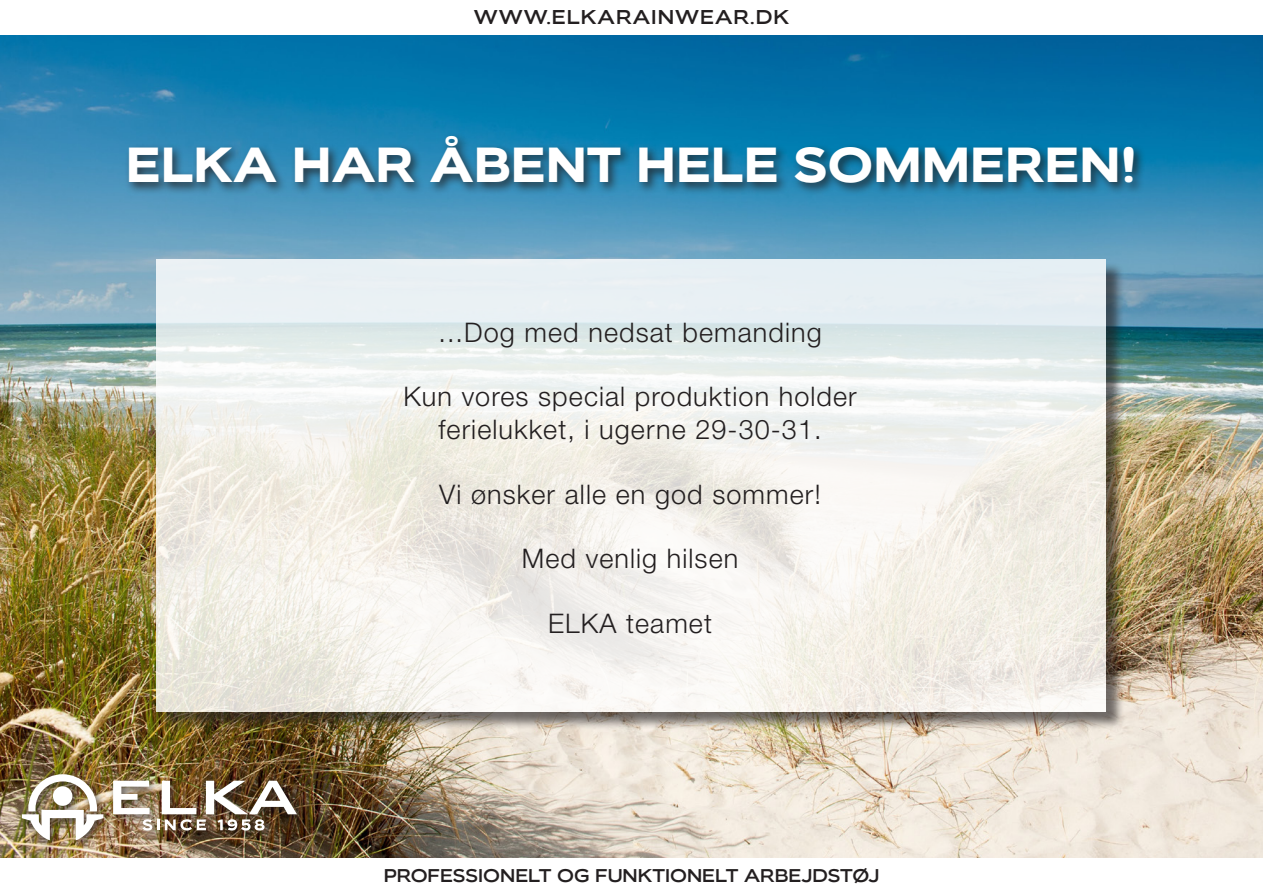
<style>
.page{position:relative;width:1263px;height:893px;background:#fff}
.page>*{position:absolute;margin:0;border:0;box-sizing:border-box;transform-origin:0 0}
.t1{font:700 48px "Biondi Sans Rg";color:#fff}
.t2{font:300 27px/32.4px "Helvetica Neue LT Pro";letter-spacing:.04em;color:#231f20;text-align:center}
.t3{font:19.5px "Biondi Sans Rg";letter-spacing:.05em;color:#231f20}
.t4{font:18px "Biondi Sans Rg";color:#231f20}
</style>
<div class="page">
<img style="left:0;top:35px;width:1263px;height:823px">
<div style="left:159px;top:261px;width:966px;height:469px;background:#231f20;opacity:.75"></div>
<svg style="left:157px;top:259px;width:949px;height:452px"></svg>
<div style="left:17px;top:769px;width:290px;height:82px;background:#231f20;opacity:.75"></div>
<img style="left:22px;top:774px;width:81px;height:66px">
<img style="left:113px;top:781px;width:184px;height:49px">
<div style="left:125px;top:132px;width:1021px;height:63px;background:#231f20;opacity:.75"></div>
<p class="t3" style="left:474px;top:5px;width:317px">WWW.ELKARAINWEAR.DK</p>
<h1 class="t1" style="left:126px;top:136px;width:1012px">ELKA HAR ÅBENT HELE SOMMEREN!</h1>
<p class="t2" style="left:438px;top:315px;width:385px">...Dog med nedsat bemanding</p>
<p class="t2" style="left:403px;top:380px;width:455px">Kun vores special produktion holder ferielukket, i ugerne 29-30-31.</p>
<p class="t2" style="left:439px;top:477px;width:383px">Vi ønsker alle en god sommer!</p>
<p class="t2" style="left:522px;top:542px;width:218px">Med venlig hilsen</p>
<p class="t2" style="left:548px;top:607px;width:165px">ELKA teamet</p>
<p class="t4" style="left:384px;top:865px;width:497px">PROFESSIONELT OG FUNKTIONELT ARBEJDSTØJ</p>
</div>
